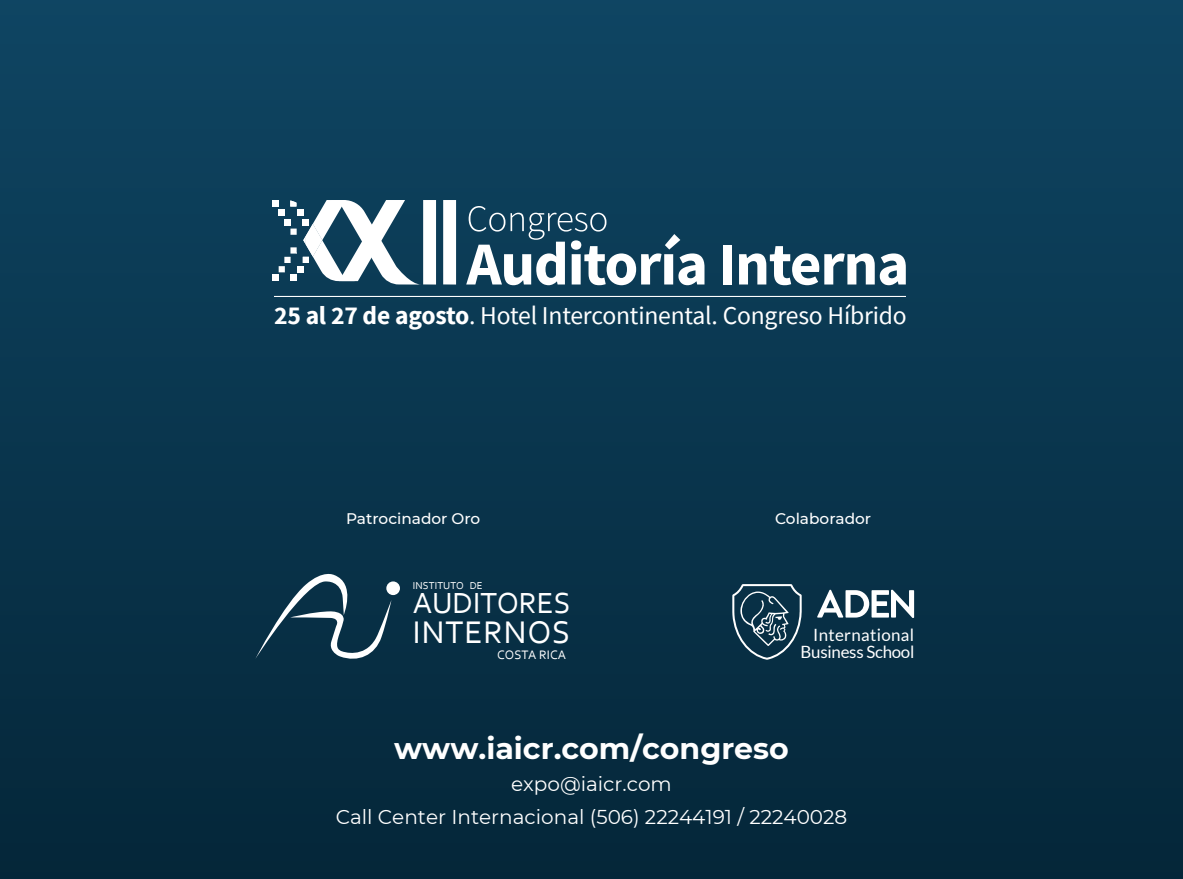
<style>
.page{position:relative;width:1183px;height:879px;background:#fff}
.page>*{position:absolute;margin:0;border:0;box-sizing:border-box;transform-origin:0 0}
.t1{font:32.8px "Corbel";letter-spacing:.025em;color:#fff}
.t2{font:30.4px "Corbel";color:#fff}
.t3{font:700 30px "Montserrat";color:#fff}
.t4{font:25.6px "Source Sans Pro";letter-spacing:-.01em;color:#fff}
.t5{font:20px/32.8px "Montserrat";color:#fff;text-align:center}
.t6{font:17px/17.2px "Lato";color:#fff;text-align:right}
.t7{font:500 15.4px "Montserrat";color:#fff}
.t8{font:12.8px "Corbel";letter-spacing:.005em;color:#fff}
.t9{font:10.6px "Corbel";letter-spacing:.005em;color:#fff}
.s1{font-weight:700}
</style>
<div class="page">
<div style="left:0;top:0;width:1182px;height:879px;background:linear-gradient(to bottom,#0f4563,#042639)"></div>
<div style="left:722px;top:245px;width:9px;height:39px;background:#fff"></div>
<svg style="left:739px;top:246px;width:166px;height:39px"></svg>
<svg style="left:466px;top:206px;width:238px;height:79px"></svg>
<hr style="left:274px;top:296px;width:631px;height:1px;background:#fff">
<div style="left:423px;top:200px;width:13px;height:84px;background:#fff"></div>
<div style="left:443px;top:200px;width:13px;height:84px;background:#fff"></div>
<svg style="left:272px;top:200px;width:149px;height:84px"></svg>
<div style="left:386px;top:581px;width:14px;height:14px;background:#fff;border-radius:50%"></div>
<svg style="left:255px;top:569px;width:136px;height:94px"></svg>
<svg style="left:816px;top:590px;width:97px;height:28px"></svg>
<svg style="left:732px;top:584px;width:69px;height:76px"></svg>
<p class="t4" style="left:274px;top:299px;width:634px"><span class="s1">25 al 27 de agosto</span>. Hotel Intercontinental. Congreso Híbrido</p>
<p class="t7" style="left:346px;top:508px;width:136px">Patrocinador Oro</p>
<p class="t7" style="left:775px;top:508px;width:97px">Colaborador</p>
<p class="t9" style="left:413px;top:578px;width:52px">INSTITUTO</p>
<h2 class="t2" style="left:413px;top:584px;width:159px">AUDITORES</h2>
<h1 class="t1" style="left:413px;top:612px;width:159px">INTERNOS</h1>
<p class="t8" style="left:497px;top:646px;width:70px">COSTA RICA</p>
<p class="t9" style="left:469px;top:578px;width:14px">DE</p>
<p class="t6" style="left:800px;top:626px;width:115px">International<br>Business School</p>
<h3 class="t3" style="left:394px;top:727px;width:396px">www.iaicr.com/congreso</h3>
<p class="t5" style="left:335px;top:767px;width:513px">expo@iaicr.com<br>Call Center Internacional (506) 22244191 / 22240028</p>
</div>
